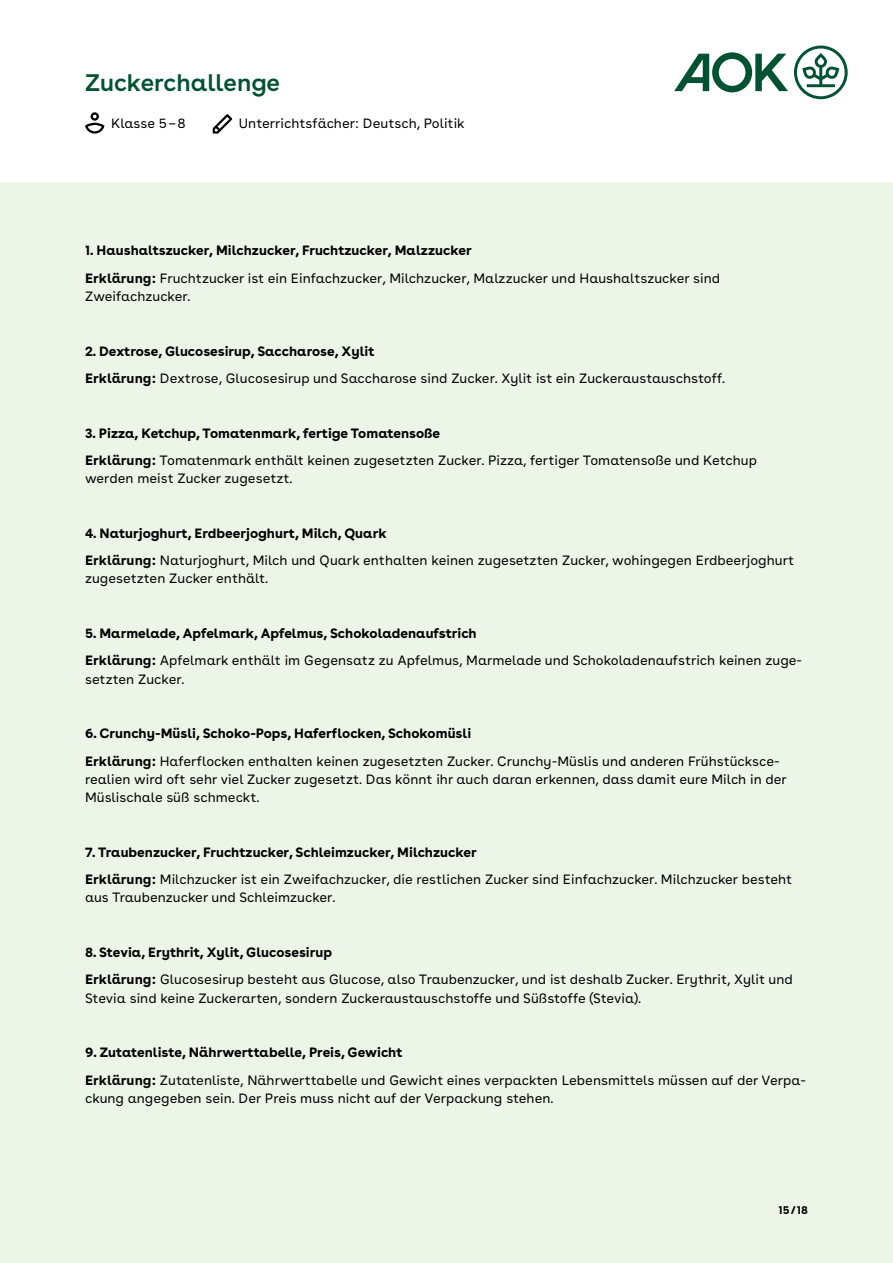
<style>
.page{position:relative;width:893px;height:1263px;background:#fff}
.page>*{position:absolute;margin:0;border:0;box-sizing:border-box;transform-origin:0 0}
.t1{font:600 24px "AOK Buenos Aires";color:#005232}
.t2{font:13.5px/18.1px "AOK Buenos Aires Text";color:#000}
.t3{font:700 13.5px "AOK Buenos Aires";color:#000}
.t4{font:700 11.25px "AOK Buenos Aires Text";color:#000}
.s1{font-weight:700}
</style>
<div class="page">
<div style="left:0;top:182px;width:893px;height:1081px;background:#edf5e9"></div>
<svg style="left:674px;top:46px;width:174px;height:53px"></svg>
<svg style="left:85px;top:112px;width:19px;height:22px"></svg>
<svg style="left:213px;top:114px;width:19px;height:20px"></svg>
<h1 class="t1" style="left:85px;top:63px;width:196px">Zuckerchallenge</h1>
<p class="t2" style="left:111px;top:113px;width:76px">Klasse 5–8</p>
<p class="t2" style="left:239px;top:113px;width:227px">Unterrichtsfächer: Deutsch, Politik</p>
<p class="t3" style="left:85px;top:239px;width:388px">1. Haushaltszucker, Milchzucker, Fruchtzucker, Malzzucker</p>
<p class="t2" style="left:85px;top:268px;width:637px"><span class="s1">Erklärung:</span> Fruchtzucker ist ein Einfachzucker, Milchzucker, Malzzucker und Haushaltszucker sind<br>Zweifachzucker.</p>
<p class="t3" style="left:85px;top:339px;width:291px">2. Dextrose, Glucosesirup, Saccharose, Xylit</p>
<p class="t2" style="left:85px;top:368px;width:642px"><span class="s1">Erklärung:</span> Dextrose, Glucosesirup und Saccharose sind Zucker. Xylit ist ein Zuckeraustauschstoff.</p>
<p class="t3" style="left:85px;top:421px;width:357px">3. Pizza, Ketchup, Tomatenmark, fertige Tomatensoße</p>
<p class="t2" style="left:85px;top:450px;width:674px"><span class="s1">Erklärung:</span> Tomatenmark enthält keinen zugesetzten Zucker. Pizza, fertiger Tomatensoße und Ketchup werden meist Zucker zugesetzt.</p>
<p class="t3" style="left:85px;top:521px;width:303px">4. Naturjoghurt, Erdbeerjoghurt, Milch, Quark</p>
<p class="t2" style="left:85px;top:550px;width:711px"><span class="s1">Erklärung:</span> Naturjoghurt, Milch und Quark enthalten keinen zugesetzten Zucker, wohingegen Erdbeerjoghurt zugesetzten Zucker enthält.</p>
<p class="t3" style="left:85px;top:622px;width:393px">5. Marmelade, Apfelmark, Apfelmus, Schokoladenaufstrich</p>
<p class="t2" style="left:85px;top:650px;width:719px"><span class="s1">Erklärung:</span> Apfelmark enthält im Gegensatz zu Apfelmus, Marmelade und Schokoladenaufstrich keinen zuge&shy;setzten Zucker.</p>
<p class="t3" style="left:85px;top:722px;width:388px">6. Crunchy-Müsli, Schoko-Pops, Haferflocken, Schokomüsli</p>
<p class="t2" style="left:85px;top:751px;width:703px"><span class="s1">Erklärung:</span> Haferflocken enthalten keinen zugesetzten Zucker. Crunchy-Müslis und anderen Frühstücksce&shy;realien wird oft sehr viel Zucker zugesetzt. Das könnt ihr auch daran erkennen, dass damit eure Milch in der<br>Müslischale süß schmeckt.</p>
<p class="t3" style="left:85px;top:840px;width:393px">7. Traubenzucker, Fruchtzucker, Schleimzucker, Milchzucker</p>
<p class="t2" style="left:85px;top:869px;width:709px"><span class="s1">Erklärung:</span> Milchzucker ist ein Zweifachzucker, die restlichen Zucker sind Einfachzucker. Milchzucker besteht aus Traubenzucker und Schleimzucker.</p>
<p class="t3" style="left:85px;top:941px;width:248px">8. Stevia, Erythrit, Xylit, Glucosesirup</p>
<p class="t2" style="left:85px;top:969px;width:709px"><span class="s1">Erklärung:</span> Glucosesirup besteht aus Glucose, also Traubenzucker, und ist deshalb Zucker. Erythrit, Xylit und<br>Stevia sind keine Zuckerarten, sondern Zuckeraustauschstoffe und Süßstoffe (Stevia).</p>
<p class="t3" style="left:85px;top:1041px;width:319px">9. Zutatenliste, Nährwerttabelle, Preis, Gewicht</p>
<p class="t2" style="left:85px;top:1069px;width:723px"><span class="s1">Erklärung:</span> Zutatenliste, Nährwerttabelle und Gewicht eines verpackten Lebensmittels müssen auf der Verpa&shy;ckung angegeben sein. Der Preis muss nicht auf der Verpackung stehen.</p>
<p class="t4" style="left:778px;top:1200px;width:31px">15/18</p>
</div>
